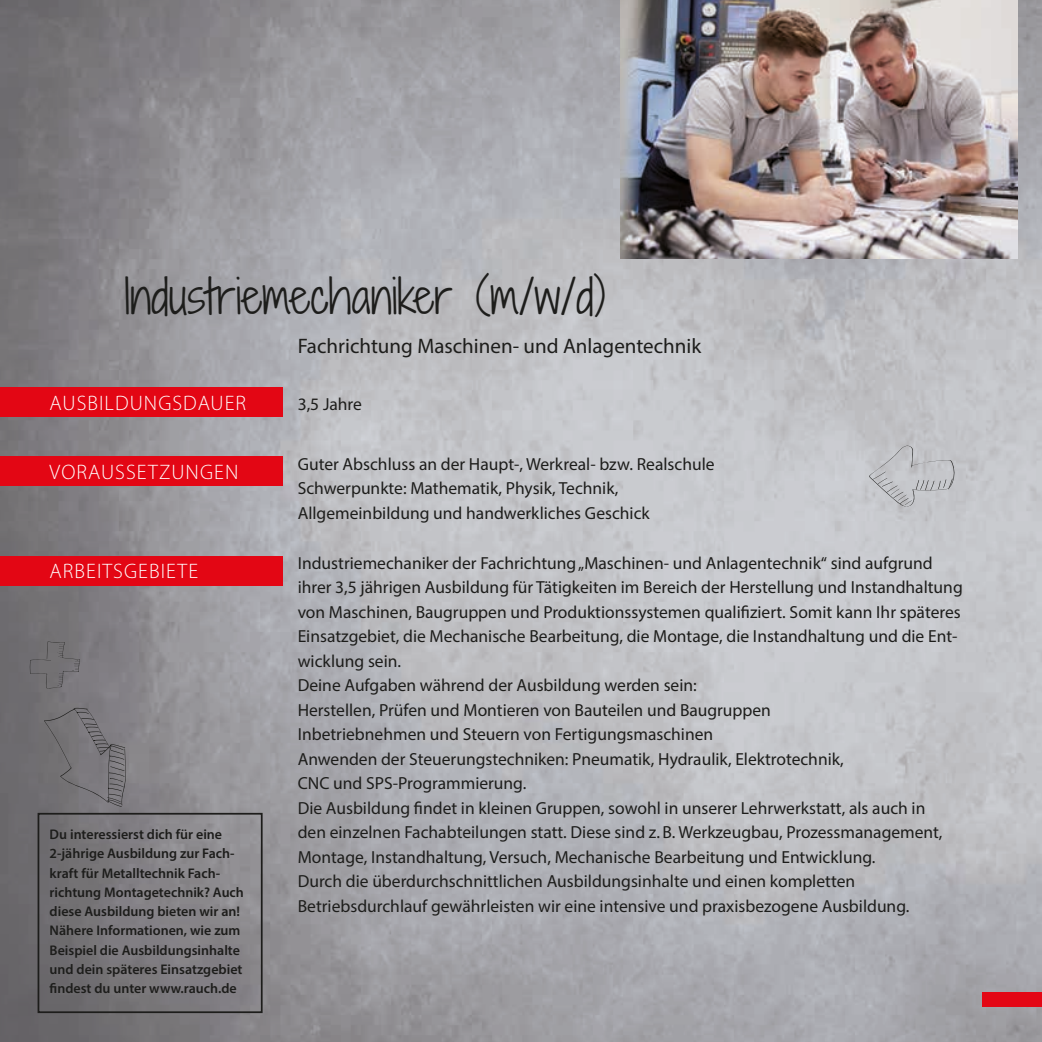
<style>
.page{position:relative;width:1042px;height:1042px;background:#fff}
.page>*{position:absolute;margin:0;border:0;box-sizing:border-box;transform-origin:0 0}
.t1{font:45.5px "Shadows Into Light Two";color:#1d1d1b}
.t2{font:300 21px "Myriad Pro";letter-spacing:.05em;color:#fff}
.t3{font:21px "Myriad Pro";color:#1d1d1b}
.t4{font:17.5px/24.5px "Myriad Pro";color:#1d1d1b}
.t5{font:600 14px/19.2px "Myriad Pro";color:#1d1d1b}
</style>
<div class="page">
<img style="left:0;top:0;width:1042px;height:1042px">
<div style="left:0;top:387px;width:283px;height:30px;background:#e30614"></div>
<div style="left:0;top:456px;width:283px;height:30px;background:#e30614"></div>
<div style="left:0;top:556px;width:283px;height:29px;background:#e30614"></div>
<hr style="left:1041px;top:248px;width:1px;height:30px;background:#e30614">
<hr style="left:1041px;top:347px;width:1px;height:30px;background:#e30614">
<hr style="left:1041px;top:446px;width:1px;height:30px;background:#e30614">
<div style="left:982px;top:992px;width:60px;height:15px;background:#e30614"></div>
<svg style="left:30px;top:641px;width:50px;height:47px"></svg>
<svg style="left:44px;top:707px;width:82px;height:100px"></svg>
<svg style="left:868px;top:445px;width:87px;height:62px"></svg>
<svg style="left:948px;top:478px;width:4px;height:11px"></svg>
<img style="left:620px;top:0;width:397px;height:258px">
<div style="left:38px;top:813px;width:225px;height:200px;border:2px solid #1d1d1b"></div>
<h1 class="t1" style="left:124px;top:263px;width:483px">Industriemechaniker (m/w/d)</h1>
<p class="t2" style="left:50px;top:391px;width:198px">AUSBILDUNGSDAUER</p>
<p class="t2" style="left:50px;top:461px;width:190px">VORAUSSETZUNGEN</p>
<p class="t2" style="left:50px;top:560px;width:150px">ARBEITSGEBIETE</p>
<p class="t5" style="left:50px;top:824px;width:196px">Du interessierst dich für eine<br>2-jährige Ausbildung zur Fach&shy;kraft für Metalltechnik Fach&shy;richtung Montagetechnik? Auch diese Ausbildung bieten wir an!<br>Nähere Informationen, wie zum<br>Beispiel die Ausbildungsinhalte und dein späteres Einsatzgebiet findest du unter www.rauch.de</p>
<p class="t3" style="left:298px;top:333px;width:405px">Fachrichtung Maschinen- und Anlagentechnik</p>
<p class="t4" style="left:298px;top:392px;width:66px">3,5 Jahre</p>
<p class="t4" style="left:298px;top:451px;width:418px">Guter Abschluss an der Haupt-, Werkreal- bzw. Realschule<br>Schwerpunkte: Mathematik, Physik, Technik,<br>Allgemeinbildung und handwerkliches Geschick</p>
<p class="t4" style="left:298px;top:550px;width:666px">Industriemechaniker der Fachrichtung „Maschinen- und Anlagentechnik“ sind aufgrund ihrer 3,5 jährigen Ausbildung für Tätigkeiten im Bereich der Herstellung und Instandhaltung von Maschinen, Baugruppen und Produktionssystemen qualifiziert. Somit kann Ihr späteres Einsatzgebiet, die Mechanische Bearbeitung, die Montage, die Instandhaltung und die Ent&shy;wicklung sein.<br>Deine Aufgaben während der Ausbildung werden sein:<br>Herstellen, Prüfen und Montieren von Bauteilen und Baugruppen<br>Inbetriebnehmen und Steuern von Fertigungsmaschinen<br>Anwenden der Steuerungstechniken: Pneumatik, Hydraulik, Elektrotechnik,<br>CNC und SPS-Programmierung.<br>Die Ausbildung findet in kleinen Gruppen, sowohl in unserer Lehrwerkstatt, als auch in<br>den einzelnen Fachabteilungen statt. Diese sind z. B. Werkzeugbau, Prozessmanagement, Montage, Instandhaltung, Versuch, Mechanische Bearbeitung und Entwicklung.<br>Durch die überdurchschnittlichen Ausbildungsinhalte und einen kompletten Betriebsdurchlauf gewährleisten wir eine intensive und praxisbezogene Ausbildung.</p>
</div>
